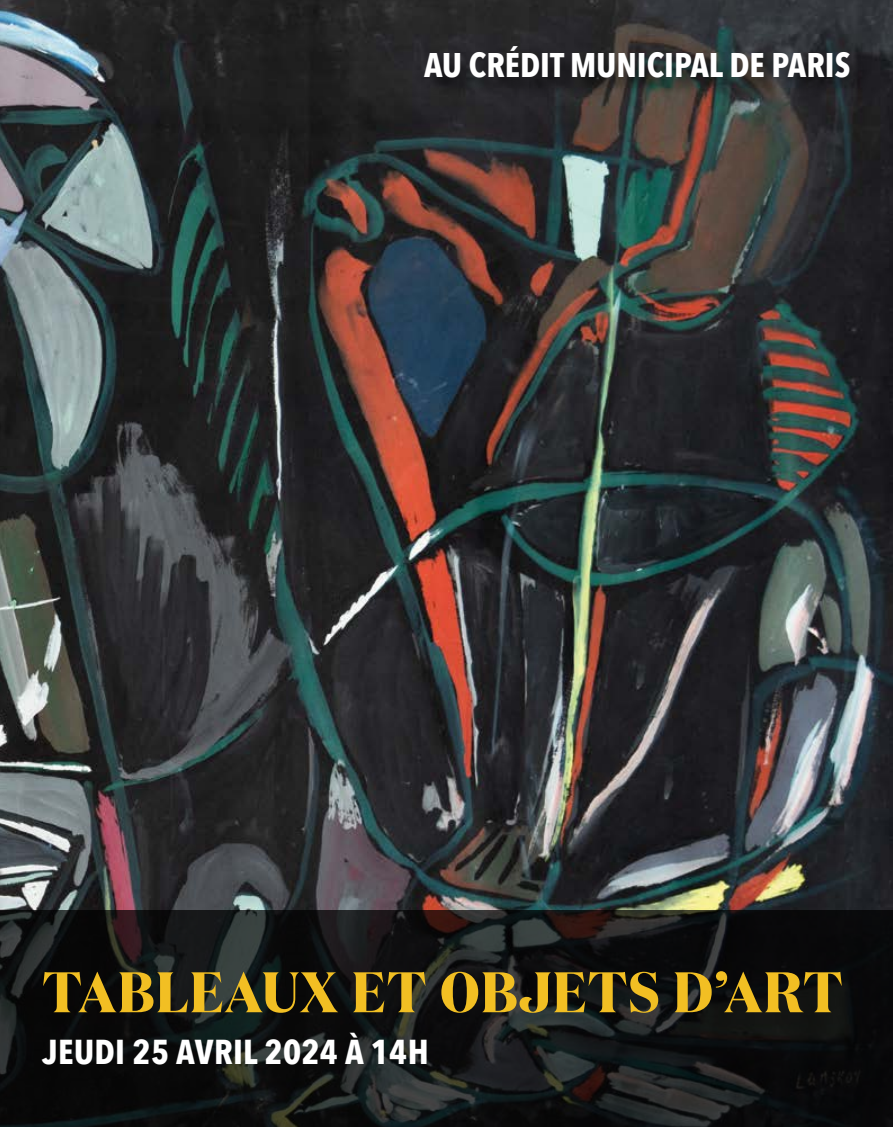
<style>
.page{position:relative;width:893px;height:1127px;background:#fff}
.page>*{position:absolute;margin:0;border:0;box-sizing:border-box;transform-origin:0 0}
.t1{font:700 57px "Domaine Disp Nar";letter-spacing:.03em;color:#f2bf23}
.t2{font:700 34.5px "Avenir Next Condensed";letter-spacing:.01em;color:#fff}
.t3{font:700 34.05px "Avenir Next Condensed";color:#fff}
</style>
<div class="page">
<img style="left:0;top:0;width:893px;height:910px">
<div style="left:0;top:241px;width:5px;height:651px;background:#000;opacity:.75"></div>
<div style="left:426px;top:48px;width:443px;height:48px;background:#000;opacity:.5"></div>
<svg style="left:0;top:910px;width:893px;height:217px;background:#131415"></svg>
<p class="t3" style="left:424px;top:44px;width:428px">AU CRÉDIT MUNICIPAL DE PARIS</p>
<h1 class="t1" style="left:43px;top:956px;width:801px">TABLEAUX ET OBJETS D’ART</h1>
<p class="t2" style="left:43px;top:1031px;width:388px">JEUDI 25 AVRIL 2024 À 14H</p>
</div>
